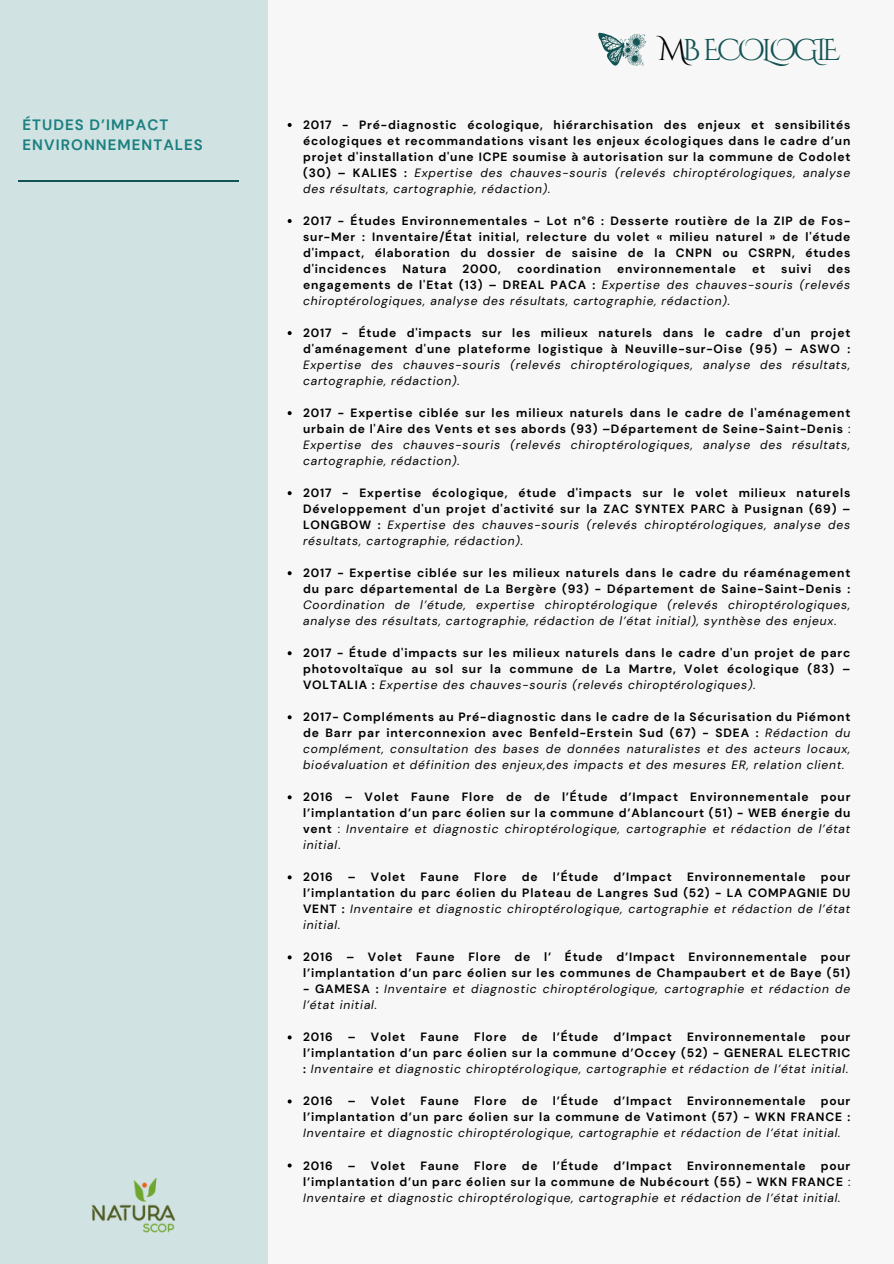
<style>
.page{position:relative;width:894px;height:1264px;background:#fff}
.page>*{position:absolute;margin:0;border:0;box-sizing:border-box;transform-origin:0 0}
.t1{font:30px "Cinzel Decorative";letter-spacing:-.14em;color:#135353}
.t2{font:700 15px/20.2px "DM Sans";letter-spacing:.07em;color:#1b8080}
.t3{font:700 12px/16px "DM Sans";letter-spacing:.07em;color:#000;text-align:justify}
.t4{font:italic 12px/16px "DM Sans";letter-spacing:.07em;color:#000;text-align:justify}
.s1{color:#000}
.s2{font-weight:400;font-style:italic}
.s3{font-weight:700;font-style:normal}
.s4{font-weight:400}
.s5{font-style:normal}
</style>
<div class="page">
<div style="left:0;top:0;width:893px;height:1263px;background:#f8f7f7"></div>
<div style="left:0;top:0;width:267px;height:1263px;background:#d1e2e2"></div>
<img style="left:91px;top:1177px;width:84px;height:56px">
<svg style="left:287px;top:123px;width:4px;height:4px"></svg>
<svg style="left:287px;top:219px;width:4px;height:4px"></svg>
<svg style="left:287px;top:331px;width:4px;height:4px"></svg>
<svg style="left:287px;top:411px;width:4px;height:4px"></svg>
<svg style="left:287px;top:491px;width:4px;height:4px"></svg>
<svg style="left:287px;top:571px;width:4px;height:4px"></svg>
<svg style="left:287px;top:651px;width:4px;height:4px"></svg>
<svg style="left:287px;top:715px;width:4px;height:4px"></svg>
<svg style="left:287px;top:795px;width:4px;height:4px"></svg>
<svg style="left:287px;top:875px;width:4px;height:4px"></svg>
<svg style="left:287px;top:955px;width:4px;height:4px"></svg>
<svg style="left:287px;top:1035px;width:4px;height:4px"></svg>
<svg style="left:287px;top:1099px;width:4px;height:4px"></svg>
<svg style="left:287px;top:1163px;width:4px;height:4px"></svg>
<hr style="left:18px;top:180px;width:221px;height:1px;background:#135353">
<svg style="left:598px;top:33px;width:48px;height:33px"></svg>
<p class="t2" style="left:23px;top:115px;width:182px">ÉTUDES D’IMPACT<br>ENVIRONNEMENTALES</p>
<p class="t1" style="left:658px;top:30px;width:183px"><span class="s1">M</span>B ECOLOGIE</p>
<h2 class="t3" style="left:303px;top:117px;width:548px">2017 - Pré-diagnostic écologique, hiérarchisation des enjeux et sensibilités écologiques et recommandations visant les enjeux écologiques dans le cadre d’un projet d'installation d'une ICPE soumise à autorisation sur la commune de Codolet (30) – KALIES : <span class="s2">Expertise des chauves-souris (relevés chiroptérologiques, analyse des résultats, cartographie, rédaction).</span></h2>
<p class="t3" style="left:303px;top:213px;width:548px">2017 - Études Environnementales - Lot n°6 : Desserte routière de la ZIP de Fos&shy;sur-Mer : Inventaire/État initial, relecture du volet « milieu naturel » de l'étude d'impact, élaboration du dossier de saisine de la CNPN ou CSRPN, études d'incidences</p>
<p class="t4" style="left:303px;top:261px;width:548px;text-indent:524px"><span class="s3">des engagements de l'Etat (13) – DREAL PACA :</span> Expertise des chauves-souris (relevés chiroptérologiques, analyse des résultats, cartographie, rédaction).</p>
<p class="t3" style="left:303px;top:325px;width:548px">2017 - Étude d'impacts sur les milieux naturels dans le cadre d'un projet d'aménagement d'une plateforme logistique à Neuville-sur-Oise (95) – ASWO :<br><span class="s2">Expertise des chauves-souris (relevés chiroptérologiques, analyse des résultats, cartographie, rédaction).</span></p>
<p class="t3" style="left:303px;top:405px;width:548px">2017 - Expertise ciblée sur les milieux naturels dans le cadre de l'aménagement urbain de l'Aire des Vents et ses abords (93) –Département de Seine-Saint-Denis <span class="s4">:<br></span><span class="s2">Expertise des chauves-souris (relevés chiroptérologiques, analyse des résultats, cartographie, rédaction).</span></p>
<h1 class="t3" style="left:303px;top:485px;width:548px">2017 - Expertise écologique, étude d'impacts sur le volet milieux naturels Développement d'un projet d'activité sur la ZAC SYNTEX PARC à Pusignan (69) – LONGBOW : <span class="s2">Expertise des chauves-souris (relevés chiroptérologiques, analyse des résultats, cartographie, rédaction).</span></h1>
<p class="t4" style="left:303px;top:565px;width:548px"><span class="s3">2017 - Expertise ciblée sur les milieux naturels dans le cadre du réaménagement du parc départemental de La Bergère (93) - Département de Saine-Saint-Denis :<br></span>Coordination de l’étude, expertise chiroptérologique (relevés chiroptérologiques, analyse des résultats, cartographie, rédaction de l’état initial), synthèse des enjeux.</p>
<p class="t3" style="left:303px;top:645px;width:548px">2017 - Étude d'impacts sur les milieux naturels dans le cadre d'un projet de parc photovoltaïque au sol sur la commune de La Martre, Volet écologique (83) – VOLTALIA : <span class="s2">Expertise des chauves-souris (relevés chiroptérologiques).</span></p>
<p class="t4" style="left:303px;top:709px;width:548px"><span class="s3">2017- Compléments au Pré-diagnostic dans le cadre de la Sécurisation du Piémont de Barr par interconnexion avec Benfeld-Erstein Sud (67) - SDEA :</span> Rédaction du complément, consultation des bases de données naturalistes et des acteurs locaux, bioévaluation et définition des enjeux,des impacts et des mesures ER, relation client.</p>
<p class="t3" style="left:303px;top:789px;width:548px">2016 – Volet Faune Flore de de l’Étude d’Impact Environnementale pour l’implantation d’un parc éolien sur la commune d’Ablancourt (51) - WEB énergie du vent <span class="s4">:</span> <span class="s2">Inventaire et diagnostic chiroptérologique, cartographie et rédaction de l’état initial</span><span class="s4">.</span></p>
<p class="t3" style="left:303px;top:869px;width:31px">2016</p>
<p class="t3" style="left:348px;top:869px;width:59px">– Volet</p>
<p class="t3" style="left:420px;top:869px;width:40px">Faune</p>
<p class="t3" style="left:474px;top:869px;width:34px">Flore</p>
<p class="t3" style="left:521px;top:869px;width:17px">de</p>
<p class="t3" style="left:552px;top:869px;width:47px">l’Étude</p>
<p class="t3" style="left:613px;top:869px;width:60px">d’Impact</p>
<p class="t3" style="left:686px;top:869px;width:120px">Environnementale</p>
<p class="t3" style="left:402px;top:261px;width:45px">Natura</p>
<p class="t3" style="left:462px;top:261px;width:40px">2000,</p>
<p class="t3" style="left:517px;top:261px;width:85px">coordination</p>
<p class="t3" style="left:617px;top:261px;width:120px">environnementale</p>
<p class="t3" style="left:751px;top:261px;width:15px">et</p>
<p class="t3" style="left:781px;top:261px;width:32px">suivi</p>
<p class="t4" style="left:303px;top:869px;width:548px;text-indent:517px"><span class="s3">pour l’implantation du parc éolien du Plateau de Langres Sud (52) - LA COMPAGNIE DU VENT :</span> Inventaire et diagnostic chiroptérologique, cartographie et rédaction de l’état initial.</p>
<p class="t3" style="left:303px;top:949px;width:548px">2016 – Volet Faune Flore de l’ Étude d’Impact Environnementale pour l’implantation d’un parc éolien sur les communes de Champaubert et de Baye (51)</p>
<p class="t4" style="left:303px;top:981px;width:548px"><span class="s3">- GAMESA :</span> Inventaire et diagnostic chiroptérologique, cartographie et rédaction de l’état initial.</p>
<p class="t3" style="left:303px;top:1029px;width:31px">2016</p>
<p class="t3" style="left:348px;top:1029px;width:59px">– Volet</p>
<p class="t3" style="left:420px;top:1029px;width:40px">Faune</p>
<p class="t3" style="left:474px;top:1029px;width:34px">Flore</p>
<p class="t3" style="left:521px;top:1029px;width:17px">de</p>
<p class="t3" style="left:552px;top:1029px;width:47px">l’Étude</p>
<p class="t3" style="left:613px;top:1029px;width:60px">d’Impact</p>
<p class="t3" style="left:686px;top:1029px;width:120px">Environnementale</p>
<p class="t4" style="left:303px;top:1029px;width:548px;text-indent:517px"><span class="s3">pour l’implantation d’un parc éolien sur la commune d’Occey (52) - GENERAL ELECTRIC :</span> Inventaire et diagnostic chiroptérologique, cartographie et rédaction de l’état initial.</p>
<p class="t3" style="left:303px;top:1093px;width:31px">2016</p>
<p class="t3" style="left:348px;top:1093px;width:59px">– Volet</p>
<p class="t3" style="left:420px;top:1093px;width:40px">Faune</p>
<p class="t3" style="left:474px;top:1093px;width:34px">Flore</p>
<p class="t3" style="left:521px;top:1093px;width:17px">de</p>
<p class="t3" style="left:552px;top:1093px;width:47px">l’Étude</p>
<p class="t3" style="left:613px;top:1093px;width:60px">d’Impact</p>
<p class="t3" style="left:686px;top:1093px;width:120px">Environnementale</p>
<p class="t4" style="left:303px;top:1093px;width:548px;text-indent:517px"><span class="s3">pour l’implantation d’un parc éolien sur la commune de Vatimont (57) - WKN FRANCE :<br></span>Inventaire et diagnostic chiroptérologique, cartographie et rédaction de l’état initial.</p>
<p class="t3" style="left:303px;top:1157px;width:31px">2016</p>
<p class="t3" style="left:348px;top:1157px;width:59px">– Volet</p>
<p class="t3" style="left:420px;top:1157px;width:40px">Faune</p>
<p class="t3" style="left:474px;top:1157px;width:34px">Flore</p>
<p class="t3" style="left:521px;top:1157px;width:17px">de</p>
<p class="t3" style="left:552px;top:1157px;width:47px">l’Étude</p>
<p class="t3" style="left:613px;top:1157px;width:60px">d’Impact</p>
<p class="t3" style="left:686px;top:1157px;width:120px">Environnementale</p>
<p class="t4" style="left:303px;top:1157px;width:548px;text-indent:517px"><span class="s3">pour l’implantation d’un parc éolien sur la commune de Nubécourt (55) - WKN FRANCE</span> <span class="s5">:<br></span>Inventaire et diagnostic chiroptérologique, cartographie et rédaction de l’état initial.</p>
</div>
